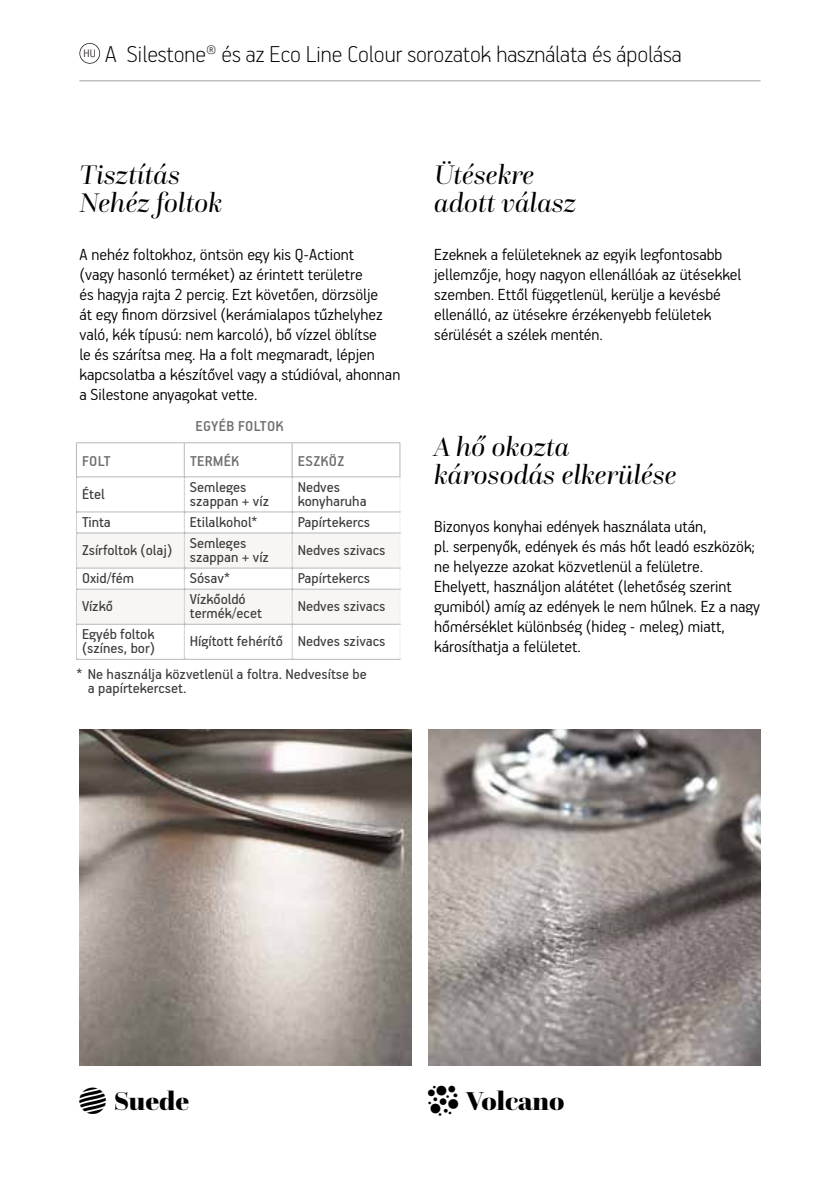
<style>
.page{position:relative;width:840px;height:1191px;background:#fff}
.page>*{position:absolute;margin:0;border:0;box-sizing:border-box;transform-origin:0 0}
.t1{font:italic 28px/28px "Questa Grande";color:#000}
.t2{font:900 27px "Questa Grande";color:#000}
.t3{font:100 25.8px "PF Handbook Pro";color:#000}
.t4{font:300 18px/20px "PF Handbook Pro";color:#000}
.t5{font:16px/14px "PF Handbook Pro";color:#3c3c3b}
.t6{font:500 16px "PF Handbook Pro";letter-spacing:.02em;color:#706f6f}
.t7{font:300 condensed 10px "Helvetica CE";color:#1a1413;scale:1.1 1}
</style>
<div class="page">
<img style="left:79px;top:730px;width:681px;height:335px">
<div style="left:412px;top:415px;width:16px;height:760px;background:#fff"></div>
<hr style="left:79px;top:80px;width:681px;height:1px;background:#9d9d9c">
<svg style="left:79px;top:43px;width:21px;height:21px"></svg>
<svg style="left:76px;top:442px;width:325px;height:217px"></svg>
<hr style="left:77px;top:511px;width:107px;height:1px;background:#b9b8b8">
<hr style="left:184px;top:511px;width:108px;height:1px;background:#b9b8b8">
<hr style="left:292px;top:511px;width:107px;height:1px;background:#b9b8b8">
<hr style="left:77px;top:532px;width:107px;height:1px;background:#b9b8b8">
<hr style="left:184px;top:532px;width:108px;height:1px;background:#b9b8b8">
<hr style="left:292px;top:532px;width:107px;height:1px;background:#b9b8b8">
<hr style="left:77px;top:568px;width:107px;height:1px;background:#b9b8b8">
<hr style="left:184px;top:568px;width:108px;height:1px;background:#b9b8b8">
<hr style="left:292px;top:568px;width:107px;height:1px;background:#b9b8b8">
<hr style="left:77px;top:589px;width:107px;height:1px;background:#b9b8b8">
<hr style="left:184px;top:589px;width:108px;height:1px;background:#b9b8b8">
<hr style="left:292px;top:589px;width:107px;height:1px;background:#b9b8b8">
<hr style="left:77px;top:624px;width:107px;height:1px;background:#b9b8b8">
<hr style="left:184px;top:624px;width:108px;height:1px;background:#b9b8b8">
<hr style="left:292px;top:624px;width:107px;height:1px;background:#b9b8b8">
<hr style="left:76px;top:659px;width:108px;height:1px;background:#b9b8b8">
<hr style="left:184px;top:659px;width:108px;height:1px;background:#b9b8b8">
<hr style="left:292px;top:659px;width:108px;height:1px;background:#b9b8b8">
<hr style="left:76px;top:442px;width:108px;height:1px;background:#b9b8b8">
<hr style="left:184px;top:442px;width:108px;height:1px;background:#b9b8b8">
<hr style="left:292px;top:442px;width:108px;height:1px;background:#b9b8b8">
<hr style="left:76px;top:443px;width:1px;height:33px;background:#b9b8b8">
<hr style="left:399px;top:443px;width:1px;height:33px;background:#b9b8b8">
<hr style="left:76px;top:476px;width:108px;height:1px;background:#b9b8b8">
<hr style="left:184px;top:476px;width:108px;height:1px;background:#b9b8b8">
<hr style="left:292px;top:476px;width:108px;height:1px;background:#b9b8b8">
<p class="t7" style="left:83px;top:48px;width:13px">HU</p>
<h3 class="t3" style="left:105px;top:38px;width:577px">A Silestone® és az Eco Line Colour sorozatok használata és ápolása</h3>
<h1 class="t1" style="left:79px;top:161px;width:144px">Tisztítás<br>Nehéz foltok</h1>
<p class="t4" style="left:79px;top:244px;width:322px">A nehéz foltokhoz, öntsön egy kis Q-Actiont<br>(vagy hasonló terméket) az érintett területre<br>és hagyja rajta 2 percig. Ezt követően, dörzsölje<br>át egy finom dörzsivel (kerámialapos tűzhelyhez való, kék típusú: nem karcoló), bő vízzel öblítse<br>le és szárítsa meg. Ha a folt megmaradt, lépjen kapcsolatba a készítővel vagy a stúdióval, ahonnan a Silestone anyagokat vette.</p>
<p class="t6" style="left:195px;top:416px;width:90px">EGYÉB FOLTOK</p>
<p class="t6" style="left:82px;top:451px;width:30px">FOLT</p>
<p class="t6" style="left:190px;top:451px;width:51px">TERMÉK</p>
<p class="t6" style="left:298px;top:451px;width:48px">ESZKÖZ</p>
<p class="t5" style="left:82px;top:486px;width:24px">Étel</p>
<p class="t5" style="left:190px;top:479px;width:81px">Semleges szappan + víz</p>
<p class="t5" style="left:297px;top:479px;width:70px">Nedves konyharuha</p>
<p class="t5" style="left:82px;top:514px;width:30px">Tinta</p>
<p class="t5" style="left:190px;top:514px;width:69px">Etilalkohol*</p>
<p class="t5" style="left:297px;top:514px;width:74px">Papírtekercs</p>
<p class="t5" style="left:82px;top:542px;width:166px">Zsírfoltok (olaj) Semleges</p>
<p class="t5" style="left:297px;top:542px;width:89px">Nedves szivacs</p>
<p class="t5" style="left:190px;top:549px;width:81px">szappan + víz</p>
<p class="t5" style="left:82px;top:570px;width:54px">Oxid/fém</p>
<p class="t5" style="left:190px;top:570px;width:42px">Sósav*</p>
<p class="t5" style="left:297px;top:570px;width:74px">Papírtekercs</p>
<p class="t5" style="left:82px;top:598px;width:32px">Vízkő</p>
<p class="t5" style="left:190px;top:591px;width:74px">Vízkőoldó termék/ecet</p>
<p class="t5" style="left:297px;top:598px;width:89px">Nedves szivacs</p>
<p class="t5" style="left:82px;top:627px;width:74px">Egyéb foltok (színes, bor)</p>
<p class="t5" style="left:76px;top:624px;width:310px;line-height:33px;text-indent:113px">Hígított fehérítő Nedves szivacs * Ne használja közvetlenül a foltra. Nedvesítse be</p>
<p class="t5" style="left:88px;top:681px;width:100px">a papírtekercset.</p>
<h1 class="t1" style="left:434px;top:161px;width:144px">Ütésekre adott válasz</h1>
<p class="t4" style="left:434px;top:244px;width:308px">Ezeknek a felületeknek az egyik legfontosabb jellemzője, hogy nagyon ellenállóak az ütésekkel szemben. Ettől függetlenül, kerülje a kevésbé ellenálló, az ütésekre érzékenyebb felületek sérülését a szélek mentén.</p>
<h1 class="t1" style="left:434px;top:432px;width:244px">A hő okozta károsodás elkerülése</h1>
<p class="t4" style="left:434px;top:516px;width:327px">Bizonyos konyhai edények használata után,<br>pl. serpenyők, edények és más hőt leadó eszközök; ne helyezze azokat közvetlenül a felületre.<br>Ehelyett, használjon alátétet (lehetőség szerint gumiból) amíg az edények le nem hűlnek. Ez a nagy hőmérséklet különbség (hideg - meleg) miatt, károsíthatja a felületet.</p>
<h2 class="t2" style="left:79px;top:1083px;width:111px">● Suede</h2>
<h2 class="t2" style="left:428px;top:1083px;width:138px">❖ Volcano</h2>
</div>
